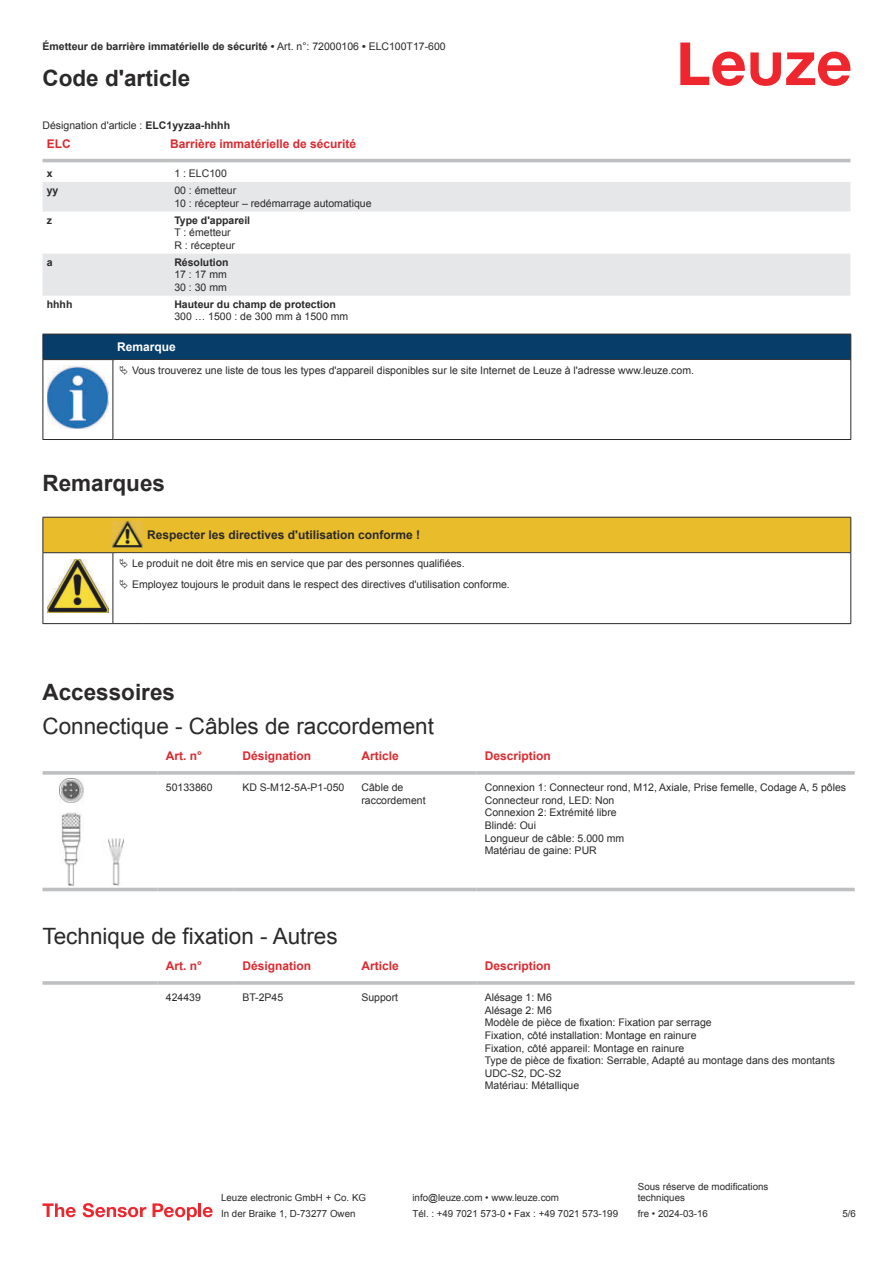
<style>
.page{position:relative;width:893px;height:1263px;background:#fff}
.page>*{position:absolute;margin:0;border:0;box-sizing:border-box;transform-origin:0 0}
.t1{font:22.5px "Arial";color:#2b292a}
.t2{font:700 22.5px "Arial";color:#2b292a}
.t3{font:700 12px "Arial";color:#db2a30}
.t4{font:700 12px "Arial";color:#2b292a}
.t5{font:700 12px "Arial";color:#fff}
.t6{font:10.5px/12.6px "Arial";color:#2b292a}
.t7{font:700 10.5px "Arial";color:#2b292a}
.t8{font:9.75px/11.7px "Arial";color:#2b292a}
.s1{font-weight:400}
.s2{font-weight:700}
</style>
<div class="page">
<svg style="left:680px;top:43px;width:170px;height:43px"></svg>
<div style="left:43px;top:158px;width:807px;height:5px;background:#ebeced"></div>
<svg style="left:43px;top:182px;width:807px;height:114px;fill:#e6e7e9"></svg>
<hr style="left:43px;top:159px;width:127px;height:3px;background:#bdbfc1">
<hr style="left:170px;top:159px;width:680px;height:3px;background:#bdbfc1">
<svg style="left:43px;top:778px;width:812px;height:114px"></svg>
<svg style="left:43px;top:771px;width:114px;height:4px"></svg>
<svg style="left:157px;top:771px;width:77px;height:4px"></svg>
<svg style="left:234px;top:771px;width:119px;height:4px"></svg>
<svg style="left:353px;top:771px;width:123px;height:4px"></svg>
<svg style="left:476px;top:771px;width:379px;height:4px;background:#c3c5c7"></svg>
<hr style="left:43px;top:888px;width:114px;height:3px;background:#bdbfc1">
<hr style="left:157px;top:888px;width:77px;height:3px;background:#bdbfc1">
<hr style="left:234px;top:888px;width:119px;height:3px;background:#bdbfc1">
<hr style="left:353px;top:888px;width:123px;height:3px;background:#bdbfc1">
<hr style="left:476px;top:888px;width:379px;height:3px;background:#bdbfc1">
<img style="left:59px;top:779px;width:65px;height:106px">
<hr style="left:43px;top:981px;width:114px;height:4px;background:#bdbfc1">
<hr style="left:157px;top:981px;width:77px;height:4px;background:#c8c9cb">
<hr style="left:234px;top:981px;width:119px;height:4px;background:#c3c5c6">
<hr style="left:353px;top:981px;width:123px;height:4px;background:#bdbfc1">
<hr style="left:476px;top:981px;width:379px;height:4px;background:#c8c9cb">
<svg style="left:43px;top:1203px;width:33px;height:14px"></svg>
<svg style="left:83px;top:1203px;width:63px;height:14px"></svg>
<svg style="left:153px;top:1203px;width:44px;height:17px"></svg>
<hr style="left:198px;top:1203px;width:3px;height:14px;background:#ed272d">
<svg style="left:203px;top:1207px;width:10px;height:10px"></svg>
<div style="left:43px;top:334px;width:808px;height:26px;background:#063d69"></div>
<hr style="left:113px;top:359px;width:738px;height:1px;background:#2b292a">
<hr style="left:43px;top:360px;width:1px;height:75px;background:#2b292a">
<hr style="left:113px;top:360px;width:1px;height:75px;background:#2b292a">
<hr style="left:850px;top:360px;width:1px;height:75px;background:#2b292a">
<hr style="left:43px;top:439px;width:70px;height:1px;background:#2b292a">
<hr style="left:113px;top:439px;width:738px;height:1px;background:#2b292a">
<img style="left:47px;top:366px;width:61px;height:63px">
<hr style="left:43px;top:553px;width:1px;height:66px;background:#2b292a">
<hr style="left:113px;top:553px;width:1px;height:66px;background:#2b292a">
<hr style="left:850px;top:553px;width:1px;height:66px;background:#2b292a">
<hr style="left:43px;top:623px;width:70px;height:1px;background:#2b292a">
<hr style="left:113px;top:623px;width:30px;height:1px;background:#2b292a">
<hr style="left:143px;top:623px;width:708px;height:1px;background:#2b292a">
<img style="left:47px;top:594px;width:61px;height:19px">
<svg style="left:43px;top:517px;width:808px;height:77px"></svg>
<p class="t7" style="left:43px;top:43px;width:405px">Émetteur de barrière immatérielle de sécurité • <span class="s1">Art. n°: 72000106</span> • <span class="s1">ELC100T17-600</span></p>
<h1 class="t2" style="left:43px;top:70px;width:149px">Code d'article</h1>
<p class="t6" style="left:43px;top:120px;width:189px">Désignation d'article : <span class="s2">ELC1yyzaa-hhhh</span></p>
<p class="t3" style="left:47px;top:139px;width:25px">ELC</p>
<p class="t3" style="left:170px;top:139px;width:188px">Barrière immatérielle de sécurité</p>
<p class="t7" style="left:47px;top:170px;width:7px">x</p>
<p class="t6" style="left:174px;top:168px;width:54px">1 : ELC100</p>
<p class="t7" style="left:47px;top:187px;width:13px">yy</p>
<p class="t6" style="left:174px;top:185px;width:199px">00 : émetteur<br>10 : récepteur – redémarrage automatique</p>
<p class="t7" style="left:47px;top:216px;width:7px">z</p>
<p class="t7" style="left:174px;top:216px;width:77px">Type d'appareil</p>
<p class="t6" style="left:174px;top:227px;width:62px">T : émetteur<br>R : récepteur</p>
<p class="t7" style="left:47px;top:258px;width:7px">a</p>
<p class="t7" style="left:174px;top:258px;width:56px">Résolution</p>
<p class="t6" style="left:174px;top:269px;width:54px">17 : 17 mm<br>30 : 30 mm</p>
<p class="t7" style="left:47px;top:300px;width:27px">hhhh</p>
<p class="t7" style="left:174px;top:300px;width:163px">Hauteur du champ de protection</p>
<p class="t6" style="left:174px;top:311px;width:175px">300 … 1500 : de 300 mm à 1500 mm</p>
<p class="t5" style="left:117px;top:342px;width:60px">Remarque</p>
<p class="t6" style="left:132px;top:365px;width:563px">Vous trouverez une liste de tous les types d'appareil disponibles sur le site Internet de Leuze à l'adresse www.leuze.com.</p>
<h1 class="t2" style="left:43px;top:474px;width:124px">Remarques</h1>
<p class="t4" style="left:147px;top:530px;width:274px">Respecter les directives d'utilisation conforme !</p>
<p class="t6" style="left:132px;top:555px;width:379px;line-height:20.2px">Le produit ne doit être mis en service que par des personnes qualifiées.<br>Employez toujours le produit dans le respect des directives d'utilisation conforme.</p>
<h1 class="t2" style="left:43px;top:684px;width:134px">Accessoires</h1>
<h1 class="t1" style="left:43px;top:718px;width:393px">Connectique - Câbles de raccordement</h1>
<p class="t3" style="left:166px;top:751px;width:38px">Art. n°</p>
<p class="t3" style="left:242px;top:751px;width:70px">Désignation</p>
<p class="t3" style="left:361px;top:751px;width:39px">Article</p>
<p class="t3" style="left:485px;top:751px;width:68px">Description</p>
<p class="t6" style="left:166px;top:782px;width:48px">50133860</p>
<p class="t6" style="left:242px;top:782px;width:104px">KD S-M12-5A-P1- 050</p>
<p class="t6" style="left:361px;top:782px;width:66px">Câble de raccordement</p>
<p class="t6" style="left:485px;top:782px;width:363px">Connexion 1: Connecteur rond, M12, Axiale, Prise femelle, Codage A, 5 pôles<br>Connecteur rond, LED: Non<br>Connexion 2: Extrémité libre<br>Blindé: Oui<br>Longueur de câble: 5.000 mm<br>Matériau de gaine: PUR</p>
<h1 class="t1" style="left:43px;top:928px;width:297px">Technique de fixation - Autres</h1>
<p class="t3" style="left:166px;top:961px;width:38px">Art. n°</p>
<p class="t3" style="left:242px;top:961px;width:70px">Désignation</p>
<p class="t3" style="left:361px;top:961px;width:39px">Article</p>
<p class="t3" style="left:485px;top:961px;width:68px">Description</p>
<p class="t6" style="left:166px;top:992px;width:37px">424439</p>
<p class="t6" style="left:242px;top:992px;width:42px">BT-2P45</p>
<p class="t6" style="left:361px;top:992px;width:38px">Support</p>
<p class="t6" style="left:485px;top:992px;width:352px">Alésage 1: M6<br>Alésage 2: M6<br>Modèle de pièce de fixation: Fixation par serrage<br>Fixation, côté installation: Montage en rainure<br>Fixation, côté appareil: Montage en rainure<br>Type de pièce de fixation: Serrable, Adapté au montage dans des montants UDC-S2, DC-S2<br>Matériau: Métallique</p>
<p class="t8" style="left:221px;top:1193px;width:146px">Leuze electronic GmbH + Co. KG</p>
<p class="t8" style="left:412px;top:1193px;width:148px">info@leuze.com • www.leuze.com</p>
<p class="t8" style="left:638px;top:1181px;width:132px">Sous réserve de modifications techniques</p>
<p class="t8" style="left:221px;top:1209px;width:136px">In der Braike 1, D-73277 Owen</p>
<p class="t8" style="left:412px;top:1209px;width:207px">Tél. : +49 7021 573-0 • Fax : +49 7021 573-199</p>
<p class="t8" style="left:638px;top:1209px;width:72px">fre • 2024-03-16</p>
<p class="t8" style="left:842px;top:1209px;width:15px">5 /6</p>
</div>
